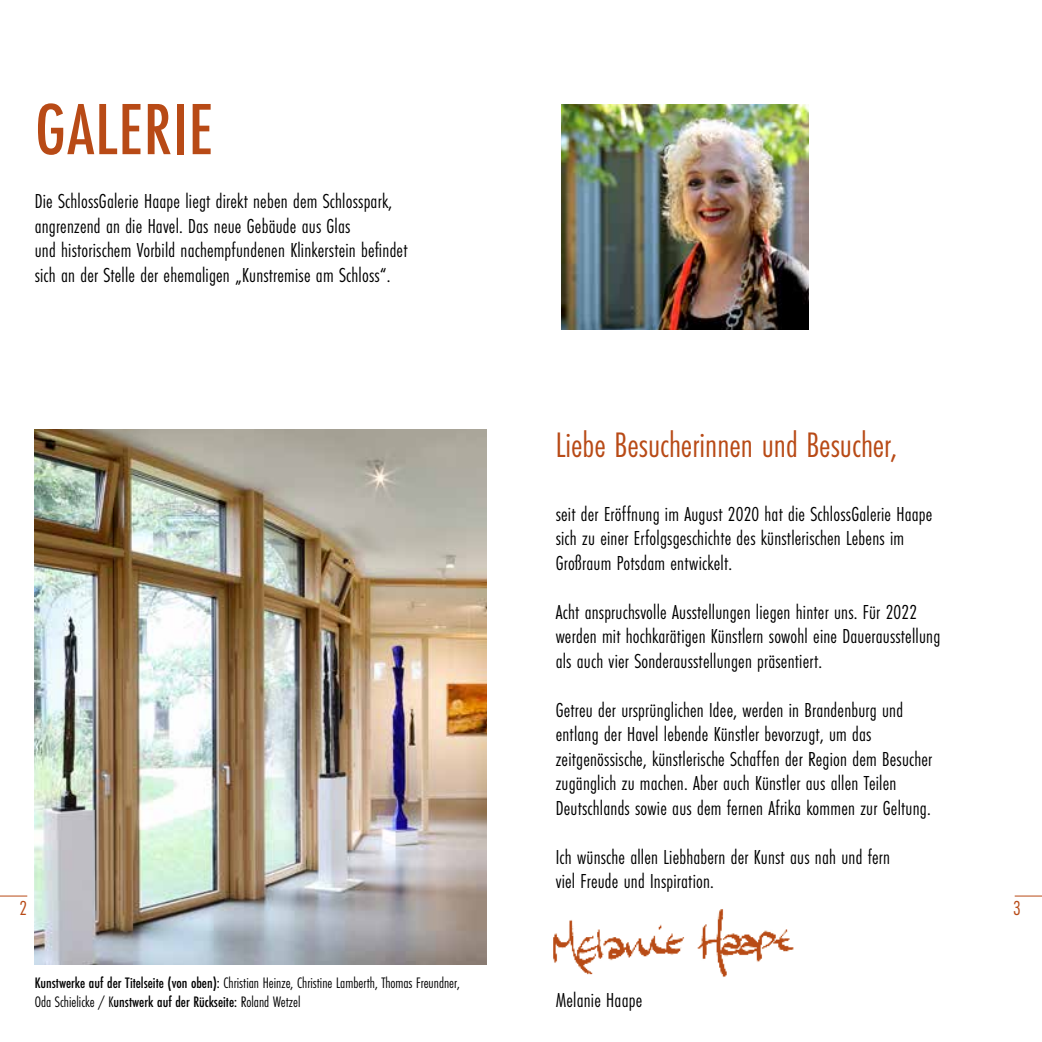
<style>
.page{position:relative;width:1042px;height:1042px;background:#fff}
.page>*{position:absolute;margin:0;border:0;box-sizing:border-box;transform-origin:0 0}
.t1{font:500 75.25px "Futura PT Cond";letter-spacing:.015em;color:#b84a16}
.t2{font:36.75px "Futura PT Cond";color:#b84a16}
.t3{font:21px/24.5px "Futura PT Cond";letter-spacing:.01em;color:#000}
.t4{font:21px "Futura PT Cond";color:#b84a16}
.t5{font:15.75px/18.9px "Futura PT Cond";color:#000}
.s1{font-weight:500}
</style>
<div class="page">
<img style="left:553px;top:909px;width:241px;height:68px">
<svg style="left:0;top:895px;width:27px;height:1px"></svg>
<svg style="left:1014px;top:895px;width:28px;height:1px"></svg>
<img style="left:35px;top:429px;width:451px;height:535px">
<img style="left:562px;top:104px;width:247px;height:226px">
<h1 class="t1" style="left:35px;top:85px;width:179px">GALERIE</h1>
<p class="t3" style="left:35px;top:189px;width:374px">Die SchlossGalerie Haape liegt direkt neben dem Schlosspark, angrenzend an die Havel. Das neue Gebäude aus Glas<br>und historischem Vorbild nachempfundenen Klinkerstein befindet sich an der Stelle der ehemaligen „Kunstremise am Schloss“.</p>
<h2 class="t2" style="left:556px;top:424px;width:343px">Liebe Besucherinnen und Besucher,</h2>
<p class="t3" style="left:556px;top:501px;width:378px">seit der Eröffnung im August 2020 hat die SchlossGalerie Haape sich zu einer Erfolgsgeschichte des künstlerischen Lebens im<br>Großraum Potsdam entwickelt.</p>
<p class="t3" style="left:556px;top:599px;width:386px">Acht anspruchsvolle Ausstellungen liegen hinter uns. Für 2022 werden mit hochkarätigen Künstlern sowohl eine Dauerausstellung als auch vier Sonderausstellungen präsentiert.</p>
<p class="t3" style="left:556px;top:697px;width:378px">Getreu der ursprünglichen Idee, werden in Brandenburg und entlang der Havel lebende Künstler bevorzugt, um das zeitgenössische, künstlerische Schaffen der Region dem Besucher zugänglich zu machen. Aber auch Künstler aus allen Teilen Deutschlands sowie aus dem fernen Afrika kommen zur Geltung.</p>
<p class="t3" style="left:556px;top:844px;width:336px">Ich wünsche allen Liebhabern der Kunst aus nah und fern viel Freude und Inspiration.</p>
<p class="t4" style="left:20px;top:896px;width:9px">2</p>
<p class="t4" style="left:1013px;top:896px;width:9px">3</p>
<p class="t5" style="left:35px;top:973px;width:427px"><span class="s1">Kunstwerke auf der Titelseite (von oben):</span> Christian Heinze, Christine Lamberth, Thomas Freundner,<br>Oda Schielicke / K<span class="s1">unstwerk auf der Rückseite:</span> Roland Wetzel</p>
<p class="t3" style="left:556px;top:988px;width:88px">Melanie Haape</p>
</div>
